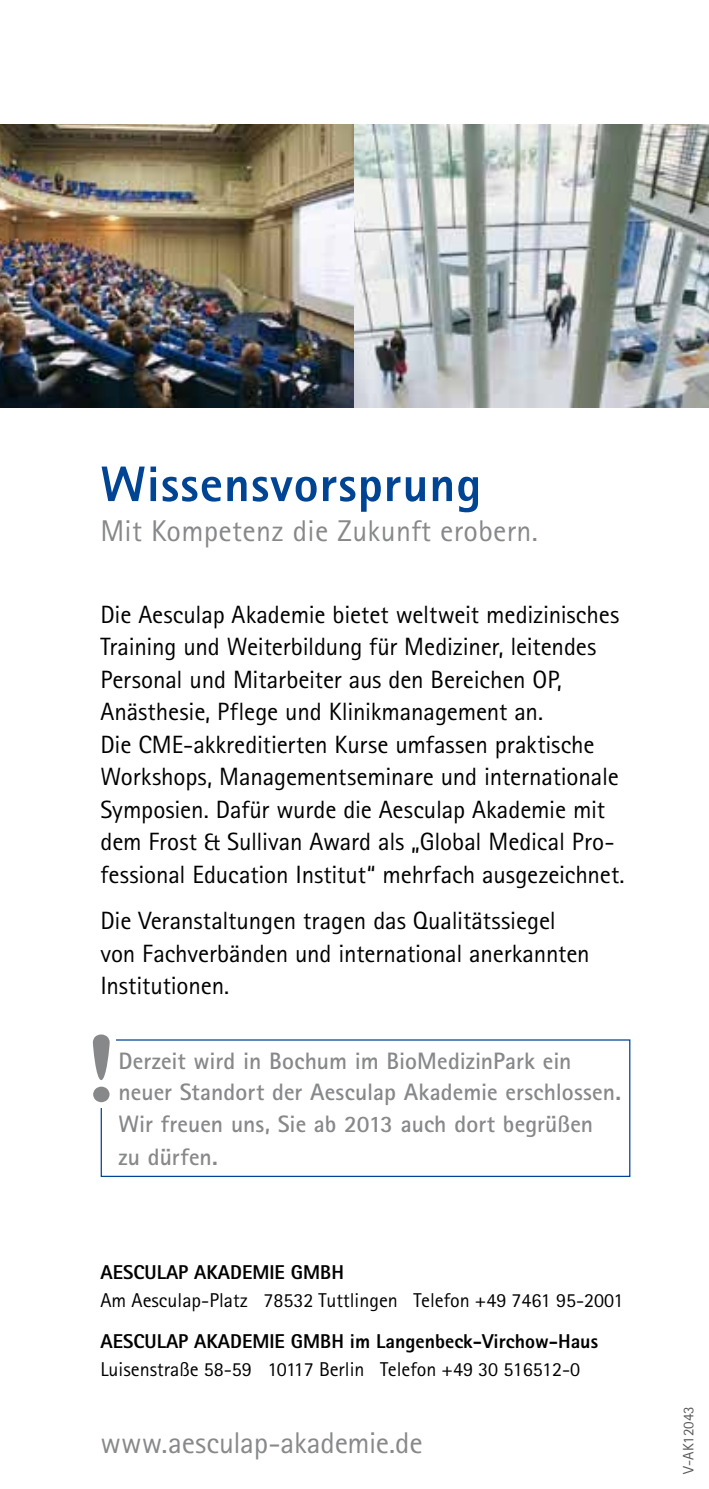
<style>
.page{position:relative;width:709px;height:1489px;background:#fff}
.page>*{position:absolute;margin:0;border:0;box-sizing:border-box;transform-origin:0 0}
.t1{font:800 50px "Rotis Sans Serif Pro";letter-spacing:.02em;color:#004494}
.t2{font:30px "Rotis Sans Serif Pro";letter-spacing:.01em;color:#87888a}
.t3{font:30px "Rotis Sans Serif Pro";letter-spacing:-.01em;color:#87888a}
.t4{font:25px/32.5px "Rotis Sans Serif Pro";letter-spacing:-.005em;color:#000}
.t5{font:700 23.75px/32px "Rotis Sans Serif Pro";color:#87888a}
.t6{font:20px "Rotis Sans Serif Pro";color:#000}
.t7{font:800 20px "Rotis Sans Serif Pro";color:#000}
.t8{font:15px "Rotis Sans Serif Pro";color:#58585a}
</style>
<div class="page">
<img style="left:0;top:124px;width:709px;height:283px">
<svg style="left:93px;top:1034px;width:17px;height:68px"></svg>
<h1 class="t1" style="left:100px;top:452px;width:382px">Wissensvorsprung</h1>
<p class="t2" style="left:100px;top:513px;width:439px">Mit Kompetenz die Zukunft erobern.</p>
<p class="t4" style="left:100px;top:598px;width:526px">Die Aesculap Akademie bietet weltweit medizinisches Training und Weiterbildung für Mediziner, leitendes Personal und Mitarbeiter aus den Bereichen OP, Anästhesie, Pflege und Klinikmanagement an.<br>Die CME-akkreditierten Kurse umfassen praktische Workshops, Managementseminare und internationale Symposien. Dafür wurde die Aesculap Akademie mit dem Frost &amp; Sullivan Award als „Global Medical Pro&shy;fessional Education Institut“ mehrfach ausgezeichnet.</p>
<p class="t4" style="left:100px;top:904px;width:491px">Die Veranstaltungen tragen das Qualitätssiegel von Fachverbänden und international anerkannten<br>Institutionen.</p>
<p class="t5" style="left:118px;top:1044px;width:504px">Derzeit wird in Bochum im BioMedizinPark ein neuer Standort der Aesculap Akademie erschlossen.<br>Wir freuen uns, Sie ab 2013 auch dort begrüßen<br>zu dürfen.</p>
<p class="t7" style="left:100px;top:1259px;width:245px">AESCULAP AKADEMIE GMBH</p>
<p class="t6" style="left:100px;top:1287px;width:524px">Am Aesculap-Platz 78532 Tuttlingen Telefon +49 7461 95-2001</p>
<p class="t7" style="left:100px;top:1328px;width:499px">AESCULAP AKADEMIE GMBH im Langenbeck-Virchow-Haus</p>
<p class="t6" style="left:100px;top:1357px;width:481px">Luisenstraße 58-59 10117 Berlin Telefon +49 30 516512-0</p>
<p class="t3" style="left:100px;top:1424px;width:324px">www.aesculap-akademie.de</p>
<p class="t8" style="left:679px;top:1473px;width:69px;rotate:-90deg">V-AK12043</p>
</div>
